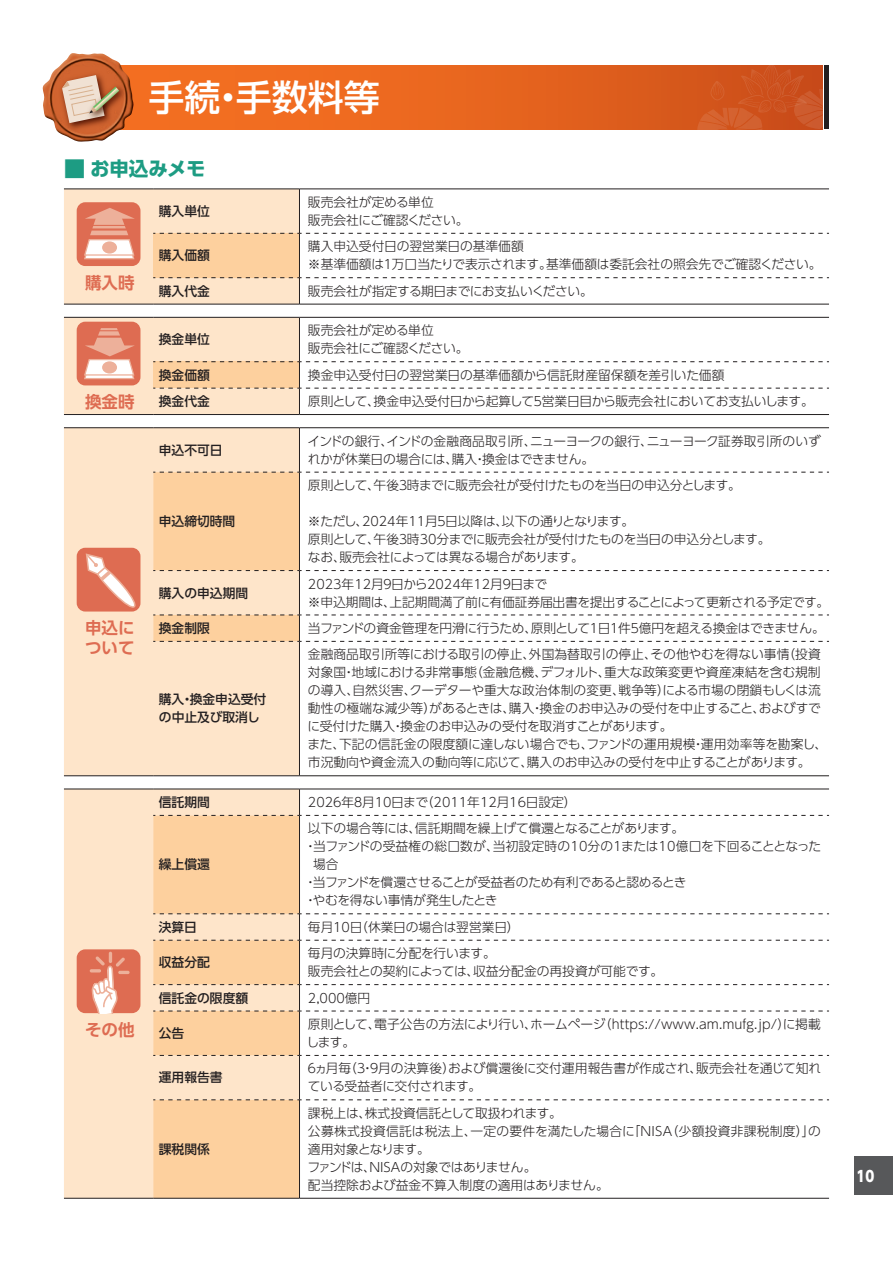
<style>
.page{position:relative;width:893px;height:1263px;background:#fff}
.page>*{position:absolute;margin:0;border:0;box-sizing:border-box;transform-origin:0 0}
.t1{font:500 36px "UD Shin Go Pro";color:#fff}
.t2{font:700 19.5px "UD Shin Go Pro";color:#1d9c83}
.t3{font:700 16.5px/19.5px "UD Shin Go Pro De";color:#de6c52}
.t4{font:800 15px "UD Shin Go Pro";color:#fff;scale:.9 1}
.t5{font:300 12.75px/18px "UD Shin Go Pro";letter-spacing:-.01em;color:#231f20}
.t6{font:500 12.75px/18px "UD Shin Go Pro";color:#231f20}
.t7{font:300 12.75px/18px "UD Shin Go Pro";letter-spacing:.01em;color:#231f20}
.t8{font:300 12.75px "UD Shin Go Pro";letter-spacing:-.04em;color:#231f20}
.t9{font:300 12.75px "UD Shin Go Pro";letter-spacing:.015em;color:#231f20}
.t10{font:300 12.75px "UD Shin Go Pro";letter-spacing:-.03em;color:#231f20}
.t11{font:300 12.75px "UD Shin Go Pro";letter-spacing:-.035em;color:#231f20}
.s1{font-size:21.75px}
</style>
<div class="page">
<div style="left:855px;top:1157px;width:38px;height:38px;background:#57585a"></div>
<hr style="left:64px;top:304px;width:89px;height:1px;background:#231f20">
<hr style="left:299px;top:304px;width:530px;height:1px;background:#231f20">
<hr style="left:153px;top:304px;width:146px;height:1px;background:#231f20">
<svg style="left:64px;top:189px;width:765px;height:115px"></svg>
<hr style="left:64px;top:414px;width:89px;height:1px;background:#231f20">
<hr style="left:153px;top:414px;width:146px;height:1px;background:#231f20">
<hr style="left:299px;top:414px;width:530px;height:1px;background:#231f20">
<svg style="left:64px;top:317px;width:765px;height:97px"></svg>
<div style="left:64px;top:428px;width:235px;height:347px;background:#fee5ca"></div>
<hr style="left:64px;top:427px;width:89px;height:1px;background:#231f20">
<hr style="left:64px;top:775px;width:89px;height:1px;background:#231f20">
<hr style="left:153px;top:427px;width:146px;height:1px;background:#231f20">
<hr style="left:299px;top:427px;width:530px;height:1px;background:#231f20">
<hr style="left:299px;top:428px;width:1px;height:44px;background:#231f20">
<hr style="left:299px;top:642px;width:1px;height:133px;background:#231f20">
<hr style="left:153px;top:775px;width:146px;height:1px;background:#231f20">
<hr style="left:299px;top:775px;width:530px;height:1px;background:#231f20">
<svg style="left:153px;top:472px;width:676px;height:170px"></svg>
<div style="left:77px;top:548px;width:63px;height:63px;background:#de6c52;border-radius:9px"></div>
<svg style="left:84px;top:552px;width:56px;height:63px"></svg>
<div style="left:64px;top:790px;width:89px;height:408px;background:#fee5ca"></div>
<svg style="left:153px;top:816px;width:146px;height:382px;background:#fcd2a3"></svg>
<hr style="left:64px;top:789px;width:89px;height:1px;background:#231f20">
<hr style="left:64px;top:1198px;width:89px;height:1px;background:#231f20">
<hr style="left:299px;top:816px;width:1px;height:97px;background:#231f20">
<hr style="left:299px;top:940px;width:1px;height:44px;background:#231f20">
<hr style="left:299px;top:1011px;width:1px;height:44px;background:#231f20">
<hr style="left:299px;top:1056px;width:1px;height:43px;background:#231f20">
<hr style="left:299px;top:1100px;width:1px;height:98px;background:#231f20">
<hr style="left:153px;top:1198px;width:146px;height:1px;background:#231f20">
<hr style="left:299px;top:1198px;width:530px;height:1px;background:#231f20">
<svg style="left:153px;top:789px;width:676px;height:27px"></svg>
<svg style="left:153px;top:913px;width:676px;height:28px"></svg>
<svg style="left:153px;top:984px;width:676px;height:28px"></svg>
<svg style="left:153px;top:1055px;width:676px;height:1px"></svg>
<svg style="left:153px;top:1099px;width:676px;height:1px"></svg>
<div style="left:77px;top:949px;width:63px;height:64px;background:#de6c52;border-radius:9px"></div>
<svg style="left:90px;top:952px;width:40px;height:61px"></svg>
<svg style="left:134px;top:65px;width:563px;height:64px;background:#e8661f"></svg>
<svg style="left:697px;top:65px;width:126px;height:64px;background:#ce5420"></svg>
<hr style="left:825px;top:65px;width:4px;height:64px;background:#231f20">
<img style="left:42px;top:53px;width:92px;height:89px">
<img style="left:55px;top:68px;width:61px;height:67px">
<img style="left:82px;top:80px;width:49px;height:45px">
<svg style="left:62px;top:75px;width:57px;height:48px;background:#cd9d7e"></svg>
<h1 class="t1" style="left:148px;top:68px;width:233px">手続・手数料等</h1>
<h2 class="t2" style="left:64px;top:153px;width:143px"><span class="s1">■</span> お申込みメモ</h2>
<p class="t3" style="left:85px;top:272px;width:51px">購入時</p>
<p class="t3" style="left:85px;top:392px;width:51px">換金時</p>
<p class="t3" style="left:85px;top:618px;width:51px">申込について</p>
<p class="t3" style="left:85px;top:1019px;width:51px">その他</p>
<p class="t6" style="left:159px;top:202px;width:52px">購入単位</p>
<p class="t5" style="left:308px;top:193px;width:162px">販売会社が定める単位<br>販売会社にご確認ください。</p>
<p class="t6" style="left:159px;top:246px;width:52px">購入価額</p>
<p class="t5" style="left:308px;top:237px;width:515px">購入申込受付日の翌営業日の基準価額<br>※基準価額は１万口当たりで表示されます。基準価額は委託会社の照会先でご確認ください。</p>
<p class="t6" style="left:159px;top:282px;width:52px">購入代金</p>
<p class="t5" style="left:308px;top:281px;width:286px">販売会社が指定する期日までにお支払いください。</p>
<p class="t6" style="left:159px;top:330px;width:52px">換金単位</p>
<p class="t5" style="left:308px;top:321px;width:162px">販売会社が定める単位<br>販売会社にご確認ください。</p>
<p class="t6" style="left:159px;top:366px;width:52px">換金価額</p>
<p class="t5" style="left:308px;top:365px;width:418px">換金申込受付日の翌営業日の基準価額から信託財産留保額を差引いた価額</p>
<p class="t6" style="left:159px;top:392px;width:52px">換金代金</p>
<p class="t5" style="left:308px;top:392px;width:507px">原則として、換金申込受付日から起算して５営業日目から販売会社においてお支払いします。</p>
<p class="t6" style="left:159px;top:441px;width:65px">申込不可日</p>
<p class="t5" style="left:308px;top:431px;width:515px">インドの銀行、インドの金融商品取引所、ニューヨークの銀行、ニューヨーク証券取引所のいずれかが休業日の場合には、購入・換金はできません。</p>
<p class="t6" style="left:159px;top:512px;width:78px">申込締切時間</p>
<p class="t10" style="left:308px;top:475px;width:434px">原則として、午後３時までに販売会社が受付けたものを当日の申込分とします。</p>
<p class="t5" style="left:308px;top:512px;width:464px">※ただし、2024年11月５日以降は、以下の通りとなります。<br>原則として、午後３時30分までに販売会社が受付けたものを当日の申込分とします。なお、販売会社によっては異なる場合があります。</p>
<p class="t6" style="left:159px;top:583px;width:91px">購入の申込期間</p>
<p class="t5" style="left:308px;top:574px;width:523px">2023年12月９日から2024年12月９日まで<br>※申込期間は、上記期間満了前に有価証券届出書を提出することによって更新される予定です。</p>
<p class="t6" style="left:159px;top:619px;width:52px">換金制限</p>
<p class="t8" style="left:308px;top:618px;width:518px">当ファンドの資金管理を円滑に行うため、原則として１日１件５億円を超える換金はできません。</p>
<p class="t6" style="left:159px;top:690px;width:109px">購入・換金申込受付の中止及び取消し</p>
<p class="t5" style="left:307px;top:645px;width:521px">金融商品取引所等における取引の停止、外国為替取引の停止、その他やむを得ない事情（投資対象国・地域における非常事態（金融危機、デフォルト、重大な政策変更や資産凍結を含む規制の導入、自然災害、クーデターや重大な政治体制の変更、戦争等）による市場の閉鎖もしくは流動性の極端な減少等）があるときは、購入・換金のお申込みの受付を中止すること、およびすでに受付けた購入・換金のお申込みの受付を取消すことがあります。<br>また、下記の信託金の限度額に達しない場合でも、ファンドの運用規模・運用効率等を勘案し、市況動向や資金流入の動向等に応じて、購入のお申込みの受付を中止することがあります。</p>
<p class="t6" style="left:159px;top:793px;width:52px">信託期間</p>
<p class="t5" style="left:308px;top:793px;width:270px">2026年８月10日まで（2011年12月16日設定）</p>
<p class="t6" style="left:159px;top:855px;width:52px">繰上償還</p>
<p class="t5" style="left:308px;top:819px;width:378px">以下の場合等には、信託期間を繰上げて償還となることがあります。</p>
<p class="t9" style="left:304px;top:836px;width:519px">・当ファンドの受益権の総口数が、当初設定時の10分の１または10億口を下回ることとなった</p>
<p class="t5" style="left:313px;top:855px;width:27px">場合</p>
<p class="t11" style="left:304px;top:872px;width:384px">・当ファンドを償還させることが受益者のため有利であると認めるとき</p>
<p class="t5" style="left:304px;top:891px;width:195px">・やむを得ない事情が発生したとき</p>
<p class="t6" style="left:159px;top:918px;width:40px">決算日</p>
<p class="t5" style="left:308px;top:917px;width:213px">毎月10日（休業日の場合は翌営業日）</p>
<p class="t6" style="left:159px;top:953px;width:52px">収益分配</p>
<p class="t5" style="left:308px;top:944px;width:357px">毎月の決算時に分配を行います。<br>販売会社との契約によっては、収益分配金の再投資が可能です。</p>
<p class="t6" style="left:159px;top:988px;width:91px">信託金の限度額</p>
<p class="t5" style="left:308px;top:988px;width:64px">2,000億円</p>
<p class="t6" style="left:159px;top:1024px;width:27px">公告</p>
<p class="t7" style="left:307px;top:1015px;width:516px">原則として、電子公告の方法により行い、ホームページ（https://www.am.mufg.jp/）に掲載します。</p>
<p class="t6" style="left:159px;top:1068px;width:65px">運用報告書</p>
<p class="t5" style="left:306px;top:1059px;width:517px">６ヵ月毎（３・９月の決算後）および償還後に交付運用報告書が作成され、販売会社を通じて知れている受益者に交付されます。</p>
<p class="t6" style="left:159px;top:1140px;width:53px">課税関係</p>
<p class="t5" style="left:307px;top:1103px;width:515px">課税上は、株式投資信託として取扱われます。<br>公募株式投資信託は税法上、一定の要件を満たした場合に「ＮＩＳＡ（少額投資非課税制度）」の適用対象となります。<br>ファンドは、ＮＩＳＡの対象ではありません。<br>配当控除および益金不算入制度の適用はありません。</p>
<p class="t4" style="left:856px;top:1163px;width:21px">10</p>
</div>
